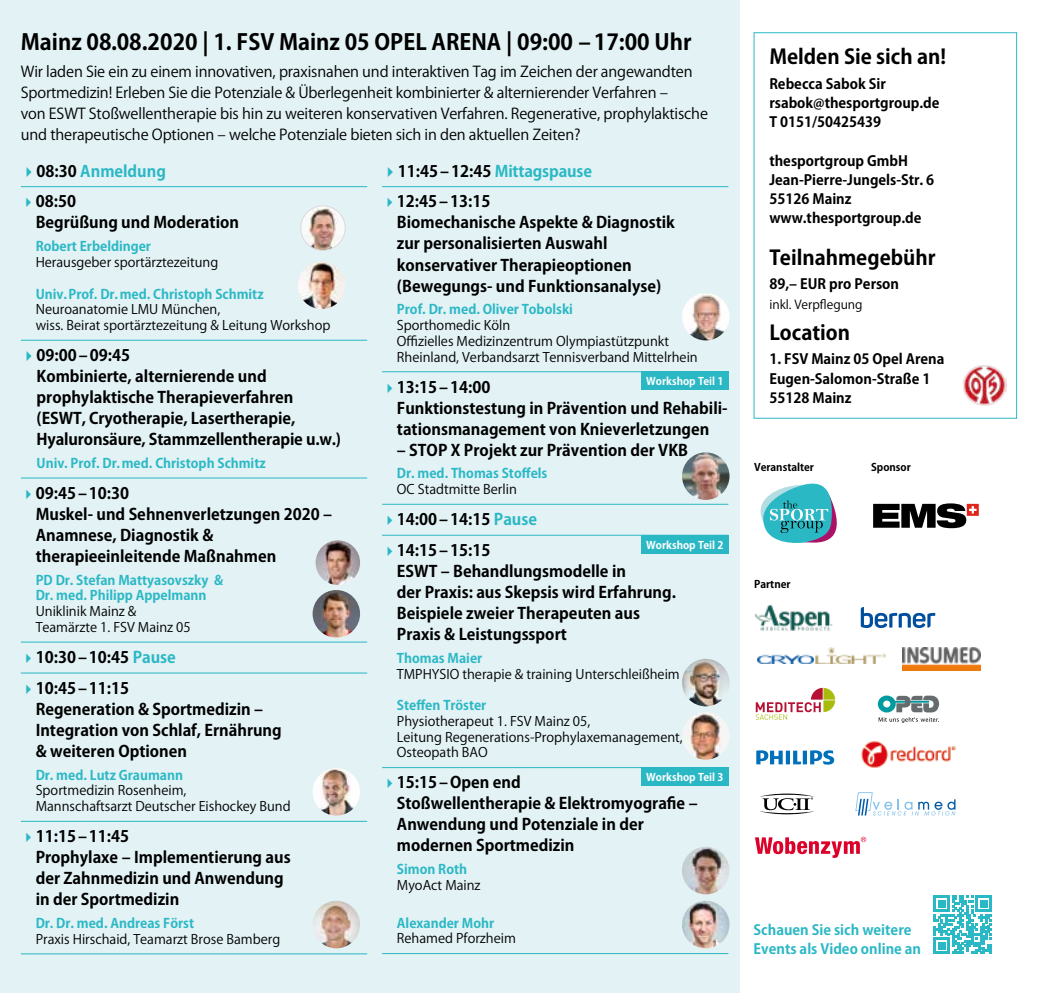
<style>
.page{position:relative;width:1042px;height:993px;background:#fff}
.page>*{position:absolute;margin:0;border:0;box-sizing:border-box;transform-origin:0 0}
.t1{font:700 21.88px "Koz Go Pr 6 N";color:#000}
.t2{font:700 20.12px "Koz Go Pr 6 N";color:#000}
.t3{font:700 15.75px/21px "Koz Go Pr 6 N";color:#000}
.t4{font:700 15.75px "Koz Go Pr 6 N";color:#2bb8c5}
.t5{font:14.88px/21px "Koz Go Pr 6 N";letter-spacing:-.01em;color:#000}
.t6{font:700 14px/19.2px "Koz Go Pr 6 N";color:#000}
.t7{font:700 14px/19.2px "Koz Go Pr 6 N";color:#2bb8c5}
.t8{font:13.12px/15.8px "Koz Go Pr 6 N";color:#000}
.t9{font:700 13.12px/15.8px "Koz Go Pr 6 N";color:#2bb8c5}
.t10{font:12.25px "Koz Go Pr 6 N";color:#000}
.t11{font:700 10.5px "Koz Go Pr 6 N";color:#fff}
.t12{font:700 10.5px "Koz Go Pr 6 N";color:#000}
.s1{color:#000}
.s2{color:#2bb8c5}
</style>
<div class="page">
<div style="left:0;top:0;width:739px;height:992px;background:#e2f2f5"></div>
<hr style="left:21px;top:186px;width:346px;height:1px;background:#2bb8c5">
<hr style="left:21px;top:340px;width:346px;height:1px;background:#2bb8c5">
<hr style="left:21px;top:477px;width:346px;height:1px;background:#2bb8c5">
<hr style="left:21px;top:641px;width:346px;height:1px;background:#2bb8c5">
<hr style="left:21px;top:672px;width:346px;height:1px;background:#2bb8c5">
<hr style="left:21px;top:820px;width:346px;height:1px;background:#2bb8c5">
<hr style="left:21px;top:953px;width:346px;height:1px;background:#2bb8c5">
<hr style="left:382px;top:186px;width:346px;height:1px;background:#2bb8c5">
<hr style="left:382px;top:371px;width:346px;height:1px;background:#2bb8c5">
<hr style="left:382px;top:504px;width:346px;height:1px;background:#2bb8c5">
<hr style="left:382px;top:534px;width:346px;height:1px;background:#2bb8c5">
<hr style="left:382px;top:767px;width:346px;height:1px;background:#2bb8c5">
<hr style="left:382px;top:952px;width:346px;height:1px;background:#2bb8c5">
<img style="left:301px;top:206px;width:44px;height:44px;border-radius:22px">
<div style="left:300px;top:205px;width:45px;height:45px;border:1px solid #dadada;border-radius:50%"></div>
<img style="left:315px;top:540px;width:45px;height:44px;border-radius:22px">
<img style="left:298px;top:261px;width:47px;height:48px;border-radius:24px">
<img style="left:313px;top:590px;width:47px;height:47px;border-radius:24px">
<img style="left:313px;top:900px;width:47px;height:47px;border-radius:24px">
<img style="left:682px;top:293px;width:47px;height:47px">
<img style="left:313px;top:767px;width:47px;height:48px;border-radius:24px">
<div style="left:753px;top:32px;width:264px;height:386px;border:1px solid #2bb8c5"></div>
<svg style="left:760px;top:483px;width:77px;height:60px"></svg>
<svg style="left:873px;top:503px;width:106px;height:25px"></svg>
<img style="left:903px;top:647px;width:77px;height:23px">
<svg style="left:755px;top:687px;width:80px;height:32px"></svg>
<svg style="left:878px;top:695px;width:61px;height:27px"></svg>
<svg style="left:756px;top:750px;width:78px;height:14px"></svg>
<img style="left:861px;top:741px;width:95px;height:27px">
<img style="left:758px;top:647px;width:127px;height:16px">
<svg style="left:855px;top:792px;width:100px;height:23px"></svg>
<img style="left:755px;top:604px;width:77px;height:27px">
<svg style="left:861px;top:607px;width:74px;height:20px"></svg>
<svg style="left:760px;top:793px;width:54px;height:21px"></svg>
<svg style="left:755px;top:836px;width:111px;height:21px"></svg>
<img style="left:682px;top:452px;width:47px;height:47px;border-radius:24px">
<img style="left:682px;top:658px;width:47px;height:48px;border-radius:24px">
<img style="left:682px;top:846px;width:47px;height:48px;border-radius:24px">
<img style="left:682px;top:712px;width:47px;height:47px;border-radius:24px">
<img style="left:682px;top:900px;width:47px;height:47px;border-radius:24px">
<img style="left:963px;top:365px;width:43px;height:40px">
<svg style="left:933px;top:895px;width:59px;height:58px"></svg>
<div style="left:641px;top:371px;width:87px;height:19px;background:#2bb8c5"></div>
<div style="left:641px;top:535px;width:87px;height:18px;background:#2bb8c5"></div>
<div style="left:641px;top:767px;width:87px;height:18px;background:#2bb8c5"></div>
<h1 class="t1" style="left:21px;top:30px;width:672px">Mainz 08.08.2020 | 1. FSV Mainz 05 OPEL ARENA | 09:00 –17:00 Uhr</h1>
<p class="t2" style="left:769px;top:46px;width:178px">Melden Sie sich an!</p>
<p class="t6" style="left:769px;top:74px;width:172px">Rebecca Sabok Sir rsabok@thesportgroup.de<br>T 0151/50425439</p>
<p class="t6" style="left:769px;top:151px;width:166px">thesportgroup GmbH<br>Jean-Pierre-Jungels-Str. 6<br>55126 Mainz www.thesportgroup.de</p>
<p class="t2" style="left:769px;top:246px;width:168px">Teilnahmegebühr</p>
<p class="t6" style="left:769px;top:275px;width:131px">89,– EUR pro Person</p>
<p class="t10" style="left:769px;top:297px;width:95px">inkl. Verpflegung</p>
<p class="t2" style="left:769px;top:321px;width:82px">Location</p>
<p class="t6" style="left:769px;top:350px;width:177px">1. FSV Mainz 05 Opel Arena<br>Eugen-Salomon-Straße 1<br>55128 Mainz</p>
<p class="t5" style="left:21px;top:61px;width:689px">Wir laden Sie ein zu einem innovativen, praxisnahen und interaktiven Tag im Zeichen der angewandten Sportmedizin! Erleben Sie die Potenziale &amp; Überlegenheit kombinierter &amp; alternierender Verfahren –<br>von ESWT Stoßwellentherapie bis hin zu weiteren konservativen Verfahren. Regenerative, prophylaktische und therapeutische Optionen – welche Potenziale bieten sich in den aktuellen Zeiten?</p>
<p class="t4" style="left:21px;top:162px;width:147px">✔<span class="s1">08:30</span> Anmeldung</p>
<p class="t3" style="left:36px;top:191px;width:205px;text-indent:-15px"><span class="s2">✔</span>08:50<br>Begrüßung und Moderation</p>
<p class="t9" style="left:36px;top:239px;width:117px">Robert Erbeldinger</p>
<p class="t8" style="left:36px;top:254px;width:184px">Herausgeber sportärztezeitung</p>
<p class="t9" style="left:36px;top:286px;width:229px">Univ.Prof. Dr.med. Christoph Schmitz</p>
<p class="t8" style="left:36px;top:302px;width:296px">Neuroanatomie LMU München,<br>wiss. Beirat sportärztezeitung &amp; Leitung Workshop</p>
<p class="t3" style="left:37px;top:345px;width:306px;text-indent:-16px"><span class="s2">✔</span>09:00–09:45<br>Kombinierte, alternierende und prophylaktische Therapieverfahren (ESWT, Cryotherapie, Lasertherapie, Hyaluronsäure, Stammzellentherapie u.w.)</p>
<p class="t9" style="left:37px;top:455px;width:231px">Univ. Prof. Dr.med. Christoph Schmitz</p>
<p class="t3" style="left:36px;top:482px;width:298px;text-indent:-15px"><span class="s2">✔</span>09:45–10:30<br>Muskel- und Sehnenverletzungen 2020 –<br>Anamnese, Diagnostik &amp; therapieeinleitende Maßnahmen</p>
<p class="t9" style="left:36px;top:572px;width:189px">PD Dr. Stefan Mattyasovszky &amp;<br>Dr. med. Philipp Appelmann</p>
<p class="t8" style="left:36px;top:603px;width:157px">Uniklinik Mainz &amp;<br>Teamärzte 1. FSV Mainz 05</p>
<p class="t3" style="left:21px;top:646px;width:157px"><span class="s2">✔</span>10:30–10:45 <span class="s2">Pause</span></p>
<p class="t3" style="left:36px;top:677px;width:247px;text-indent:-15px"><span class="s2">✔</span>10:45–11:15<br>Regeneration &amp; Sportmedizin –<br>Integration von Schlaf, Ernährung &amp; weiteren Optionen</p>
<p class="t9" style="left:36px;top:767px;width:149px">Dr. med. Lutz Graumann</p>
<p class="t8" style="left:36px;top:782px;width:256px">Sportmedizin Rosenheim,<br>Mannschaftsarzt Deutscher Eishockey Bund</p>
<p class="t3" style="left:36px;top:825px;width:256px;text-indent:-15px"><span class="s2">✔</span>11:15–11:45<br>Prophylaxe – Implementierung aus der Zahnmedizin und Anwendung in der Sportmedizin</p>
<p class="t9" style="left:36px;top:915px;width:160px">Dr. Dr. med. Andreas Först</p>
<p class="t8" style="left:36px;top:930px;width:246px">Praxis Hirschaid, Teamarzt Brose Bamberg</p>
<p class="t4" style="left:382px;top:162px;width:211px">✔<span class="s1">11:45–12:45</span> Mittagspause</p>
<p class="t3" style="left:397px;top:191px;width:279px;text-indent:-15px"><span class="s2">✔</span>12:45–13:15<br>Biomechanische Aspekte &amp; Diagnostik zur personalisierten Auswahl konservativer Therapieoptionen (Bewegungs- und Funktionsanalyse)</p>
<p class="t9" style="left:397px;top:302px;width:177px">Prof. Dr. med. Oliver Tobolski</p>
<p class="t8" style="left:397px;top:317px;width:302px">Sporthomedic Köln<br>Offizielles Medizinzentrum Olympiastützpunkt<br>Rheinland, Verbandsarzt Tennisverband Mittelrhein</p>
<p class="t3" style="left:397px;top:376px;width:332px;text-indent:-15px"><span class="s2">✔</span>13:15–14:00<br>Funktionstestung in Prävention und Rehabili&shy;tationsmanagement von Knieverletzungen</p>
<p class="t3" style="left:397px;top:439px;width:293px">– STOP X Projekt zur Prävention der VKB</p>
<p class="t9" style="left:397px;top:466px;width:152px">Dr. med. Thomas Stoffels</p>
<p class="t8" style="left:397px;top:481px;width:121px">OC Stadtmitte Berlin</p>
<p class="t3" style="left:382px;top:509px;width:157px"><span class="s2">✔</span>14:00–14:15 <span class="s2">Pause</span></p>
<p class="t3" style="left:397px;top:540px;width:280px;text-indent:-15px"><span class="s2">✔</span>14:15–15:15<br>ESWT – Behandlungsmodelle in<br>der Praxis: aus Skepsis wird Erfahrung.<br>Beispiele zweier Therapeuten aus<br>Praxis &amp; Leistungssport</p>
<p class="t9" style="left:397px;top:650px;width:87px">Thomas Maier</p>
<p class="t8" style="left:397px;top:666px;width:284px">TMPHYSIO therapie &amp; training Unterschleißheim</p>
<p class="t9" style="left:397px;top:697px;width:91px">Steffen Tröster</p>
<p class="t8" style="left:397px;top:713px;width:287px">Physiotherapeut 1. FSV Mainz 05,<br>Leitung Regenerations-Prophylaxemanagement,<br>Osteopath BAO</p>
<p class="t3" style="left:397px;top:772px;width:302px;text-indent:-15px"><span class="s2">✔</span>15:15–Open end<br>Stoßwellentherapie &amp; Elektromyografie –<br>Anwendung und Potenziale in der modernen Sportmedizin</p>
<p class="t9" style="left:397px;top:861px;width:72px">Simon Roth</p>
<p class="t8" style="left:397px;top:877px;width:85px">MyoAct Mainz</p>
<p class="t9" style="left:397px;top:914px;width:99px">Alexander Mohr</p>
<p class="t8" style="left:397px;top:930px;width:121px">Rehamed Pforzheim</p>
<p class="t7" style="left:753px;top:919px;width:169px">Schauen Sie sich weitere<br>Events als Video online an</p>
<p class="t11" style="left:646px;top:375px;width:79px">Workshop Teil 1</p>
<p class="t12" style="left:754px;top:461px;width:61px">Veranstalter</p>
<p class="t12" style="left:871px;top:461px;width:41px">Sponsor</p>
<p class="t11" style="left:646px;top:538px;width:79px">Workshop Teil 2</p>
<p class="t12" style="left:754px;top:578px;width:38px">Partner</p>
<p class="t11" style="left:646px;top:771px;width:79px">Workshop Teil 3</p>
</div>
